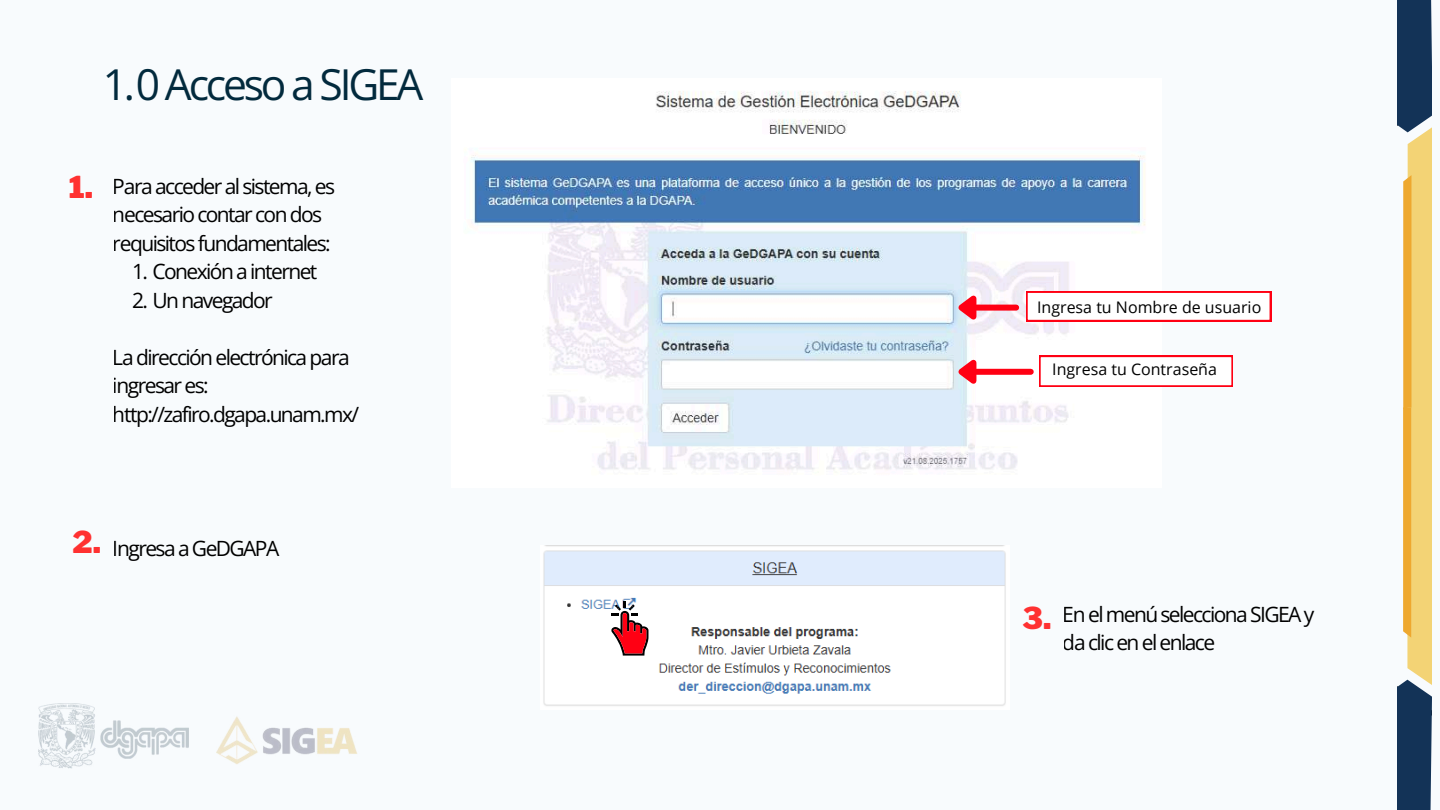
<style>
.page{position:relative;width:1440px;height:810px;background:#f8fbfd}
.page>*{position:absolute;margin:0;border:0;box-sizing:border-box;transform-origin:0 0}
.t1{font:42.6px "Open Sans";letter-spacing:-.075em;color:#022a3d}
.t2{font:900 30px "Libre Franklin";color:#ff3131}
.t3{font:21px/28.5px "Open Sans";letter-spacing:-.075em;color:#000}
.t4{font:16px "Open Sans";color:#000}
.s1{font-family:"Libre Franklin";font-weight:900;font-size:30px;color:#ff3131}
</style>
<div class="page">
<svg style="left:1398px;top:0;width:33px;height:810px"></svg>
<img style="left:216px;top:716px;width:141px;height:48px">
<img style="left:38px;top:703px;width:150px;height:66px">
<img style="left:471px;top:91px;width:691px;height:379px">
<div style="left:976px;top:305px;width:40px;height:6px;background:#ff0013"></div>
<svg style="left:951px;top:287px;width:31px;height:38px"></svg>
<img style="left:543px;top:550px;width:463px;height:156px">
<svg style="left:1026px;top:291px;width:245px;height:30px"></svg>
<div style="left:976px;top:369px;width:55px;height:6px;background:#ff0013"></div>
<svg style="left:951px;top:351px;width:31px;height:38px"></svg>
<div style="left:1039px;top:356px;width:194px;height:31px;background:#ff0013"></div>
<svg style="left:1040px;top:357px;width:192px;height:29px;background:#fff5f5"></svg>
<svg style="left:611px;top:601px;width:38px;height:54px"></svg>
<h1 class="t1" style="left:103px;top:54px;width:322px">1.0 Acceso a SIGEA</h1>
<h2 class="t2" style="left:69px;top:169px;width:26px">1.</h2>
<p class="t3" style="left:113px;top:172px;width:224px">Para acceder al sistema, es necesario contar con dos requisitos fundamentales:</p>
<p class="t3" style="left:132px;top:257px;width:187px">1. Conexión a internet</p>
<p class="t3" style="left:132px;top:285px;width:142px">2. Un navegador</p>
<p class="t3" style="left:113px;top:342px;width:248px">La dirección electrónica para ingresar es: http://zafiro.dgapa.unam.mx/</p>
<p class="t3" style="left:73px;top:533px;width:208px"><span class="s1">2.</span> Ingresa a GeDGAPA</p>
<p class="t4" style="left:1037px;top:296px;width:226px">Ingresa tu Nombre de usuario</p>
<p class="t4" style="left:1052px;top:358px;width:166px">Ingresa tu Contraseña</p>
<h2 class="t2" style="left:1023px;top:600px;width:30px">3.</h2>
<p class="t3" style="left:1063px;top:599px;width:253px">En el menú selecciona SIGEA y da clic en el enlace</p>
</div>
